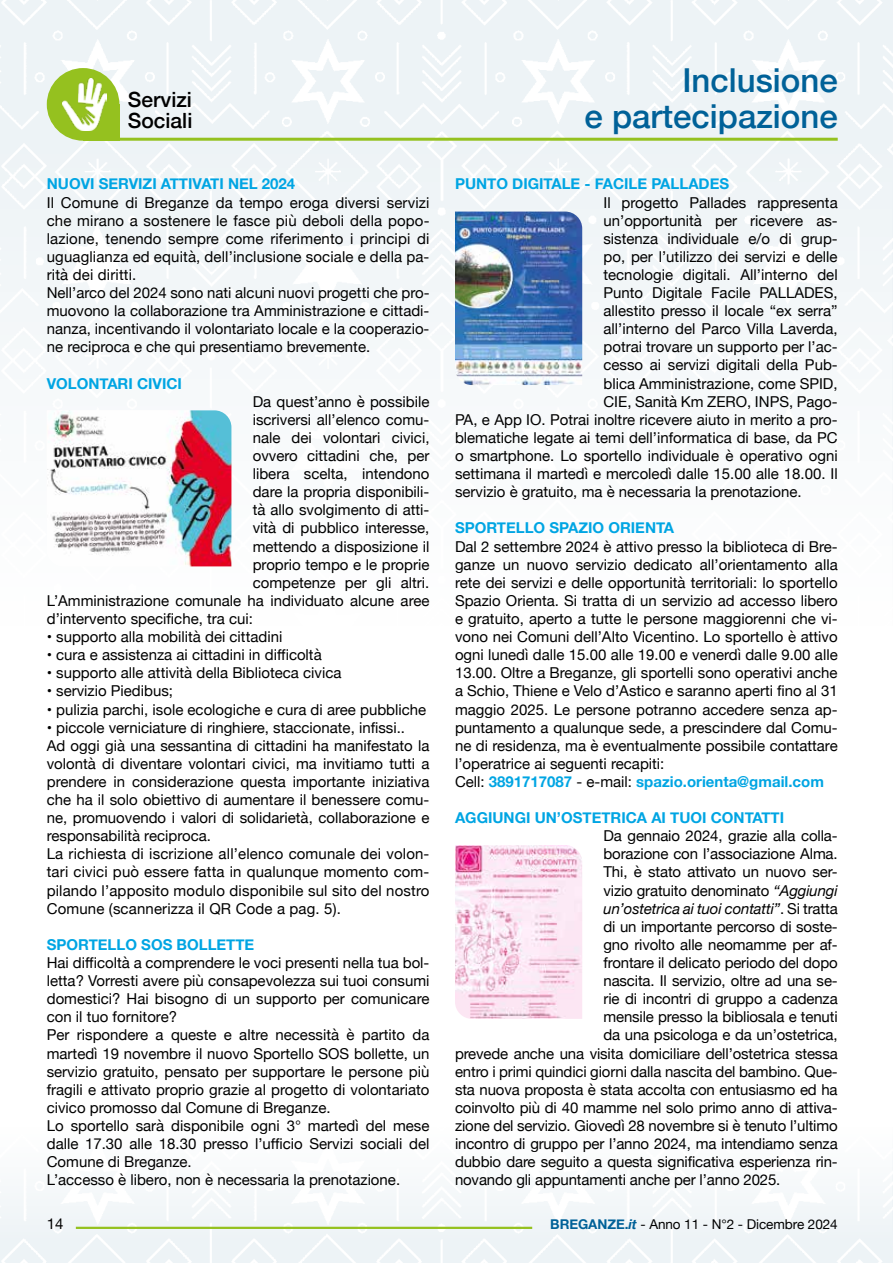
<style>
.page{position:relative;width:893px;height:1263px;background:#fff}
.page>*{position:absolute;margin:0;border:0;box-sizing:border-box;transform-origin:0 0}
.t1{font:500 33px/36px "Helvetica Neue";color:#006198;text-align:right}
.t2{font:500 21px/21px "Helvetica Neue";color:#000}
.t3{font:15px/18.1px "Helvetica Neue";color:#000}
.t4{font:700 15px "Helvetica Neue";color:#00a5e3}
.t5{font:italic 15px "Helvetica Neue";letter-spacing:-.01em;color:#000}
.t6{font:13.5px "Helvetica Neue";letter-spacing:-.005em;color:#000}
.s1{font-weight:700;color:#00a5e3}
.s2{font-style:italic}
.s3{font-style:normal}
.s4{font-weight:700;color:#006198}
.s5{font-weight:700;font-style:italic;color:#006198}
</style>
<div class="page">
<hr style="left:892px;top:1128px;width:1px;height:135px;background:#ecf2f6">
<img style="left:0;top:0;width:892px;height:567px">
<hr style="left:892px;top:0;width:1px;height:625px;background:#ecf2f6">
<hr style="left:76px;top:1227px;width:456px;height:2px;background:#95c11f">
<hr style="left:83px;top:138px;width:755px;height:3px;background:#95c11f">
<div style="left:47px;top:68px;width:72px;height:73px;background:#95c11f;border-radius:50%"></div>
<div style="left:83px;top:104px;width:36px;height:37px;background:#95c11f"></div>
<img style="left:62px;top:79px;width:45px;height:51px">
<img style="left:455px;top:845px;width:127px;height:174px">
<img style="left:47px;top:410px;width:184px;height:156px">
<img style="left:455px;top:212px;width:127px;height:173px">
<h2 class="t2" style="left:128px;top:87px;width:66px">Servizi<br>Sociali</h2>
<p class="t4" style="left:47px;top:172px;width:250px">NUOVI SERVIZI ATTIVATI NEL 2024</p>
<p class="t3" style="left:47px;top:194px;width:384px">Il Comune di Breganze da tempo eroga diversi servizi che mirano a sostenere le fasce più deboli della popo&shy;lazione, tenendo sempre come riferimento i principi di uguaglianza ed equità, dell’inclusione sociale e della pa&shy;rità dei diritti.<br>Nell’arco del 2024 sono nati alcuni nuovi progetti che pro&shy;muovono la collaborazione tra Amministrazione e cittadi&shy;nanza, incentivando il volontariato locale e la cooperazio&shy;ne reciproca e che qui presentiamo brevemente.</p>
<p class="t4" style="left:47px;top:371px;width:137px">VOLONTARI CIVICI</p>
<p class="t3" style="left:253px;top:393px;width:178px">Da quest’anno è possibile</p>
<p class="t3" style="left:253px;top:411px;width:178px">iscriversi all’elenco comu-</p>
<p class="t3" style="left:253px;top:429px;width:178px">nale dei volontari civici,</p>
<p class="t3" style="left:253px;top:447px;width:178px">ovvero cittadini che, per</p>
<p class="t3" style="left:253px;top:466px;width:178px">libera scelta, intendono</p>
<p class="t3" style="left:253px;top:484px;width:178px">dare la propria disponibili-</p>
<p class="t3" style="left:253px;top:502px;width:178px">tà allo svolgimento di atti-</p>
<p class="t3" style="left:253px;top:520px;width:178px">vità di pubblico interesse,</p>
<p class="t3" style="left:253px;top:538px;width:178px">mettendo a disposizione il</p>
<p class="t3" style="left:253px;top:556px;width:178px">proprio tempo e le proprie</p>
<p class="t3" style="left:253px;top:574px;width:178px">competenze per gli altri.</p>
<p class="t3" style="left:47px;top:592px;width:384px">L’Amministrazione comunale ha individuato alcune aree</p>
<p class="t3" style="left:47px;top:610px;width:208px">d’intervento specifiche, tra cui:</p>
<p class="t3" style="left:47px;top:628px;width:237px">• supporto alla mobilità dei cittadini</p>
<p class="t3" style="left:47px;top:647px;width:276px">• cura e assistenza ai cittadini in difficoltà</p>
<p class="t3" style="left:47px;top:665px;width:296px">• supporto alle attività della Biblioteca civica</p>
<p class="t3" style="left:47px;top:683px;width:128px">• servizio Piedibus;</p>
<p class="t3" style="left:47px;top:701px;width:381px">• pulizia parchi, isole ecologiche e cura di aree pubbliche</p>
<p class="t3" style="left:47px;top:719px;width:384px">• piccole verniciature di ringhiere, staccionate, infissi..<br>Ad oggi già una sessantina di cittadini ha manifestato la volontà di diventare volontari civici, ma invitiamo tutti a prendere in considerazione questa importante iniziativa che ha il solo obiettivo di aumentare il benessere comu&shy;ne, promuovendo i valori di solidarietà, collaborazione e responsabilità reciproca.<br>La richiesta di iscrizione all’elenco comunale dei volon&shy;tari civici può essere fatta in qualunque momento com&shy;pilando l’apposito modulo disponibile sul sito del nostro Comune (scannerizza il QR Code a pag. 5).</p>
<p class="t4" style="left:47px;top:933px;width:209px">SPORTELLO SOS BOLLETTE</p>
<p class="t3" style="left:47px;top:954px;width:384px">Hai difficoltà a comprendere le voci presenti nella tua bol&shy;letta? Vorresti avere più consapevolezza sui tuoi consumi domestici? Hai bisogno di un supporto per comunicare con il tuo fornitore?<br>Per rispondere a queste e altre necessità è partito da martedì 19 novembre il nuovo Sportello SOS bollette, un servizio gratuito, pensato per supportare le persone più fragili e attivato proprio grazie al progetto di volontariato civico promosso dal Comune di Breganze.<br>Lo sportello sarà disponibile ogni 3° martedì del mese dalle 17.30 alle 18.30 presso l’ufficio Servizi sociali del Comune di Breganze.<br>L’accesso è libero, non è necessaria la prenotazione.</p>
<h1 class="t1" style="left:585px;top:59px;width:255px">Inclusione<br>e partecipazione</h1>
<p class="t4" style="left:455px;top:172px;width:276px">PUNTO DIGITALE - FACILE PALLADES</p>
<p class="t3" style="left:603px;top:194px;width:236px">Il progetto Pallades rappresenta</p>
<p class="t3" style="left:603px;top:212px;width:236px">un’opportunità per ricevere as-</p>
<p class="t3" style="left:603px;top:230px;width:236px">sistenza individuale e/o di grup-</p>
<p class="t3" style="left:603px;top:248px;width:236px">po, per l’utilizzo dei servizi e delle</p>
<p class="t3" style="left:603px;top:266px;width:236px">tecnologie digitali. All’interno del</p>
<p class="t3" style="left:603px;top:284px;width:236px">Punto Digitale Facile PALLADES,</p>
<p class="t3" style="left:603px;top:303px;width:236px">allestito presso il locale “ex serra”</p>
<p class="t3" style="left:603px;top:321px;width:236px">all’interno del Parco Villa Laverda,</p>
<p class="t3" style="left:603px;top:339px;width:236px">potrai trovare un supporto per l’ac-</p>
<p class="t3" style="left:603px;top:357px;width:236px">cesso ai servizi digitali della Pub-</p>
<p class="t3" style="left:603px;top:375px;width:236px">blica Amministrazione, come SPID,</p>
<p class="t3" style="left:603px;top:393px;width:236px">CIE, Sanità Km ZERO, INPS, Pago-</p>
<p class="t3" style="left:455px;top:411px;width:384px">PA, e App IO. Potrai inoltre ricevere aiuto in merito a pro-</p>
<p class="t3" style="left:455px;top:429px;width:384px">blematiche legate ai temi dell’informatica di base, da PC</p>
<p class="t3" style="left:455px;top:447px;width:384px">o smartphone. Lo sportello individuale è operativo ogni</p>
<p class="t3" style="left:455px;top:466px;width:384px">settimana il martedì e mercoledì dalle 15.00 alle 18.00. Il</p>
<p class="t3" style="left:455px;top:484px;width:348px">servizio è gratuito, ma è necessaria la prenotazione.</p>
<p class="t4" style="left:455px;top:516px;width:221px">SPORTELLO SPAZIO ORIENTA</p>
<p class="t3" style="left:455px;top:538px;width:384px">Dal 2 settembre 2024 è attivo presso la biblioteca di Bre&shy;ganze un nuovo servizio dedicato all’orientamento alla rete dei servizi e delle opportunità territoriali: lo sportello Spazio Orienta. Si tratta di un servizio ad accesso libero e gratuito, aperto a tutte le persone maggiorenni che vi&shy;vono nei Comuni dell’Alto Vicentino. Lo sportello è attivo ogni lunedì dalle 15.00 alle 19.00 e venerdì dalle 9.00 alle 13.00. Oltre a Breganze, gli sportelli sono operativi anche a Schio, Thiene e Velo d’Astico e saranno aperti fino al 31 maggio 2025. Le persone potranno accedere senza ap&shy;puntamento a qualunque sede, a prescindere dal Comu&shy;ne di residenza, ma è eventualmente possibile contattare l’operatrice ai seguenti recapiti:<br>Cell: <span class="s1">3891717087</span> - e-mail: <span class="s1">spazio.orienta@gmail.com</span></p>
<p class="t4" style="left:455px;top:806px;width:331px">AGGIUNGI UN’OSTETRICA AI TUOI CONTATTI</p>
<p class="t3" style="left:603px;top:828px;width:236px">Da gennaio 2024, grazie alla colla-</p>
<p class="t3" style="left:603px;top:846px;width:236px">borazione con l’associazione Alma.</p>
<p class="t3" style="left:603px;top:864px;width:236px">Thi, è stato attivato un nuovo ser-</p>
<p class="t3" style="left:603px;top:882px;width:236px">vizio gratuito denominato <span class="s2">“Aggiungi</span></p>
<p class="t5" style="left:603px;top:897px;width:236px">un’ostetrica ai tuoi contatti”<span class="s3">. Si tratta</span></p>
<p class="t3" style="left:603px;top:918px;width:236px">di un importante percorso di soste-</p>
<p class="t3" style="left:603px;top:936px;width:236px">gno rivolto alle neomamme per af-</p>
<p class="t3" style="left:603px;top:954px;width:236px">frontare il delicato periodo del dopo</p>
<p class="t3" style="left:603px;top:972px;width:236px">nascita. Il servizio, oltre ad una se-</p>
<p class="t3" style="left:603px;top:991px;width:236px">rie di incontri di gruppo a cadenza</p>
<p class="t3" style="left:603px;top:1009px;width:236px">mensile presso la bibliosala e tenuti</p>
<p class="t3" style="left:603px;top:1027px;width:236px">da una psicologa e da un’ostetrica,</p>
<p class="t3" style="left:455px;top:1045px;width:384px">prevede anche una visita domiciliare dell’ostetrica stessa</p>
<p class="t3" style="left:455px;top:1063px;width:384px">entro i primi quindici giorni dalla nascita del bambino. Que-</p>
<p class="t3" style="left:455px;top:1081px;width:384px">sta nuova proposta è stata accolta con entusiasmo ed ha</p>
<p class="t3" style="left:455px;top:1099px;width:384px">coinvolto più di 40 mamme nel solo primo anno di attiva-</p>
<p class="t3" style="left:455px;top:1117px;width:384px">zione del servizio. Giovedì 28 novembre si è tenuto l’ultimo</p>
<p class="t3" style="left:455px;top:1135px;width:384px">incontro di gruppo per l’anno 2024, ma intendiamo senza</p>
<p class="t3" style="left:455px;top:1154px;width:384px">dubbio dare seguito a questa significativa esperienza rin-</p>
<p class="t3" style="left:455px;top:1172px;width:327px">novando gli appuntamenti anche per l’anno 2025.</p>
<p class="t3" style="left:47px;top:1215px;width:18px">14</p>
<p class="t6" style="left:550px;top:1214px;width:289px"><span class="s4">BREGANZE.</span><span class="s5">it</span> - Anno 11 - N°2 - Dicembre 2024</p>
</div>
